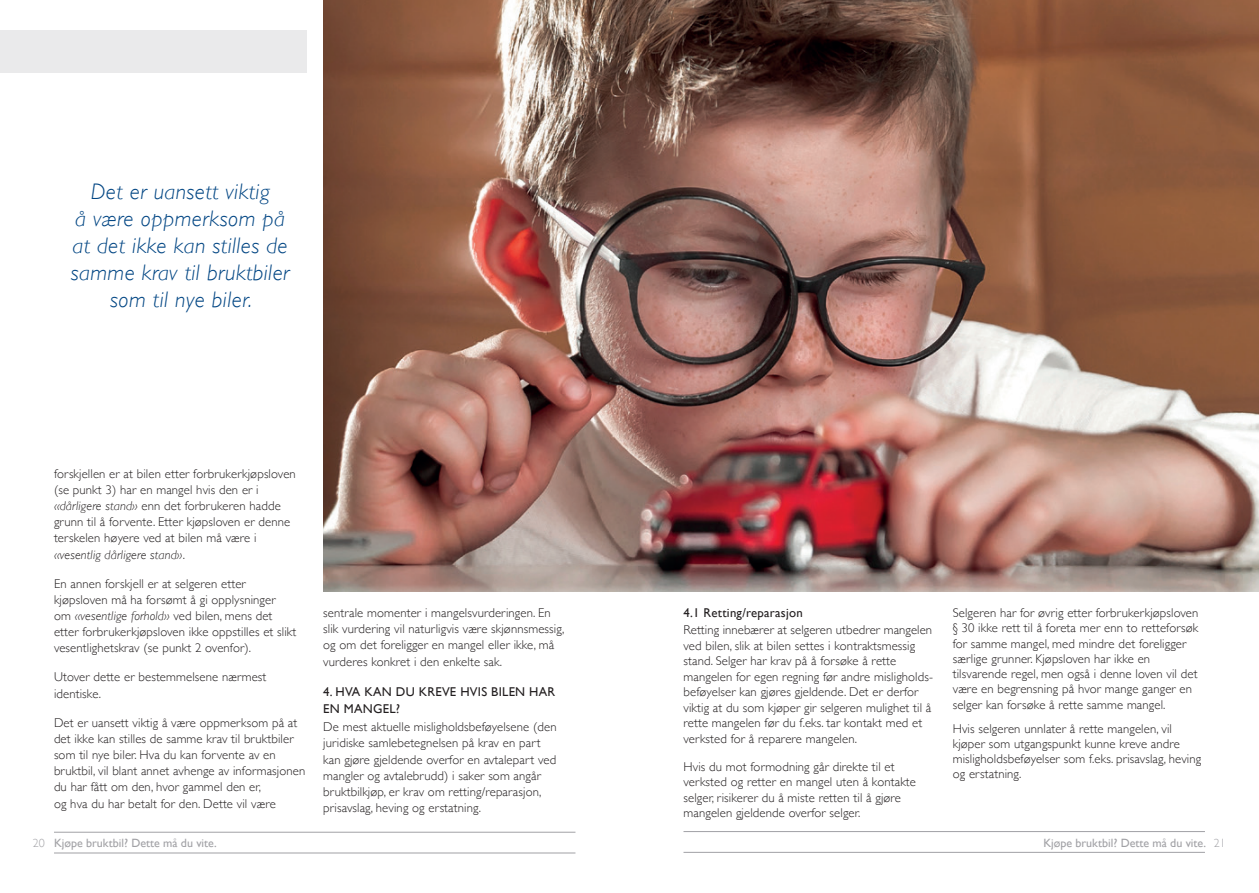
<style>
.page{position:relative;width:1259px;height:893px;background:#fff}
.page>*{position:absolute;margin:0;border:0;box-sizing:border-box;transform-origin:0 0}
.t1{font:italic 300 22.5px/27px "Gill Sans";letter-spacing:.02em;color:#004583;text-align:center}
.t2{font:300 12.75px/16.2px "Gill Sans";letter-spacing:.01em;color:#231f20}
.t3{font:12.75px/17.2px "Gill Sans";letter-spacing:.02em;color:#231f20}
.t4{font:12px "Gill Sans";color:#a1a1a5}
.t5{font:300 12px "Gill Sans";color:#a1a1a5}
.s1{font-style:italic}
.s2{font-weight:300}
</style>
<div class="page">
<div style="left:0;top:30px;width:306px;height:42px;background:#eaeaeb"></div>
<hr style="left:54px;top:832px;width:521px;height:1px;background:#a1a1a5">
<hr style="left:54px;top:853px;width:521px;height:1px;background:#a1a1a5">
<hr style="left:683px;top:831px;width:522px;height:1px;background:#a1a1a5">
<hr style="left:683px;top:852px;width:522px;height:1px;background:#a1a1a5">
<img style="left:323px;top:0;width:936px;height:591px">
<h1 class="t1" style="left:71px;top:178px;width:220px">Det er uansett viktig<br>å være oppmerksom på at det ikke kan stilles de samme krav til bruktbiler som til nye biler.</h1>
<p class="t2" style="left:54px;top:465px;width:243px">forskjellen er at bilen etter forbrukerkjøpsloven (se punkt 3) har en mangel hvis den er i <span class="s1">«dårligere stand»</span> enn det forbrukeren hadde grunn til å forvente. Etter kjøpsloven er denne terskelen høyere ved at bilen må være i <span class="s1">«vesentlig dårligere stand»</span>.</p>
<p class="t2" style="left:54px;top:575px;width:244px">En annen forskjell er at selgeren etter kjøpsloven må ha forsømt å gi opplysninger<br>om <span class="s1">«vesentlige forhold»</span> ved bilen, mens det etter forbrukerkjøpsloven ikke oppstilles et slikt vesentlighetskrav (se punkt 2 ovenfor).</p>
<p class="t2" style="left:54px;top:668px;width:214px">Utover dette er bestemmelsene nærmest identiske.</p>
<p class="t2" style="left:54px;top:714px;width:253px">Det er uansett viktig å være oppmerksom på at det ikke kan stilles de samme krav til bruktbiler som til nye biler. Hva du kan forvente av en bruktbil, vil blant annet avhenge av informasjonen du har fått om den, hvor gammel den er,<br>og hva du har betalt for den. Dette vil være</p>
<p class="t2" style="left:323px;top:604px;width:242px">sentrale momenter i mangelsvurderingen. En slik vurdering vil naturligvis være skjønnsmessig, og om det foreligger en mangel eller ikke, må vurderes konkret i den enkelte sak.</p>
<p class="t3" style="left:323px;top:682px;width:233px">4. HVA KAN DU KREVE HVIS BILEN HAR<br>EN MANGEL?</p>
<p class="t2" style="left:323px;top:718px;width:235px">De mest aktuelle misligholdsbeføyelsene (den juridiske samlebetegnelsen på krav en part kan gjøre gjeldende overfor en avtalepart ved mangler og avtalebrudd) i saker som angår bruktbilkjøp, er krav om retting/reparasjon, prisavslag, heving og erstatning.</p>
<p class="t3" style="left:683px;top:604px;width:121px">4.1 Retting/reparasjon</p>
<p class="t2" style="left:683px;top:622px;width:251px;line-height:15.5px">Retting innebærer at selgeren utbedrer mangelen ved bilen, slik at bilen settes i kontraktsmessig stand. Selger har krav på å forsøke å rette mangelen for egen regning før andre misligholds&shy;beføyelser kan gjøres gjeldende. Det er derfor viktig at du som kjøper gir selgeren mulighet til å rette mangelen før du f.eks. tar kontakt med et verksted for å reparere mangelen.</p>
<p class="t2" style="left:683px;top:758px;width:234px;line-height:15.5px">Hvis du mot formodning går direkte til et verksted og retter en mangel uten å kontakte selger, risikerer du å miste retten til å gjøre mangelen gjeldende overfor selger.</p>
<p class="t2" style="left:952px;top:604px;width:247px;line-height:15.3px">Selgeren har for øvrig etter forbrukerkjøpsloven § 30 ikke rett til å foreta mer enn to retteforsøk for samme mangel, med mindre det foreligger særlige grunner. Kjøpsloven har ikke en tilsvarende regel, men også i denne loven vil det være en begrensning på hvor mange ganger en selger kan forsøke å rette samme mangel.</p>
<p class="t2" style="left:952px;top:720px;width:250px;line-height:15.3px">Hvis selgeren unnlater å rette mangelen, vil kjøper som utgangspunkt kunne kreve andre misligholdsbeføyelser som f.eks. prisavslag, heving og erstatning.</p>
<p class="t4" style="left:1043px;top:835px;width:164px">Kjøpe bruktbil? Dette må du vite.</p>
<p class="t4" style="left:33px;top:836px;width:185px"><span class="s2">20</span> Kjøpe bruktbil? Dette må du vite.</p>
<p class="t5" style="left:1214px;top:834px;width:13px">21</p>
</div>
